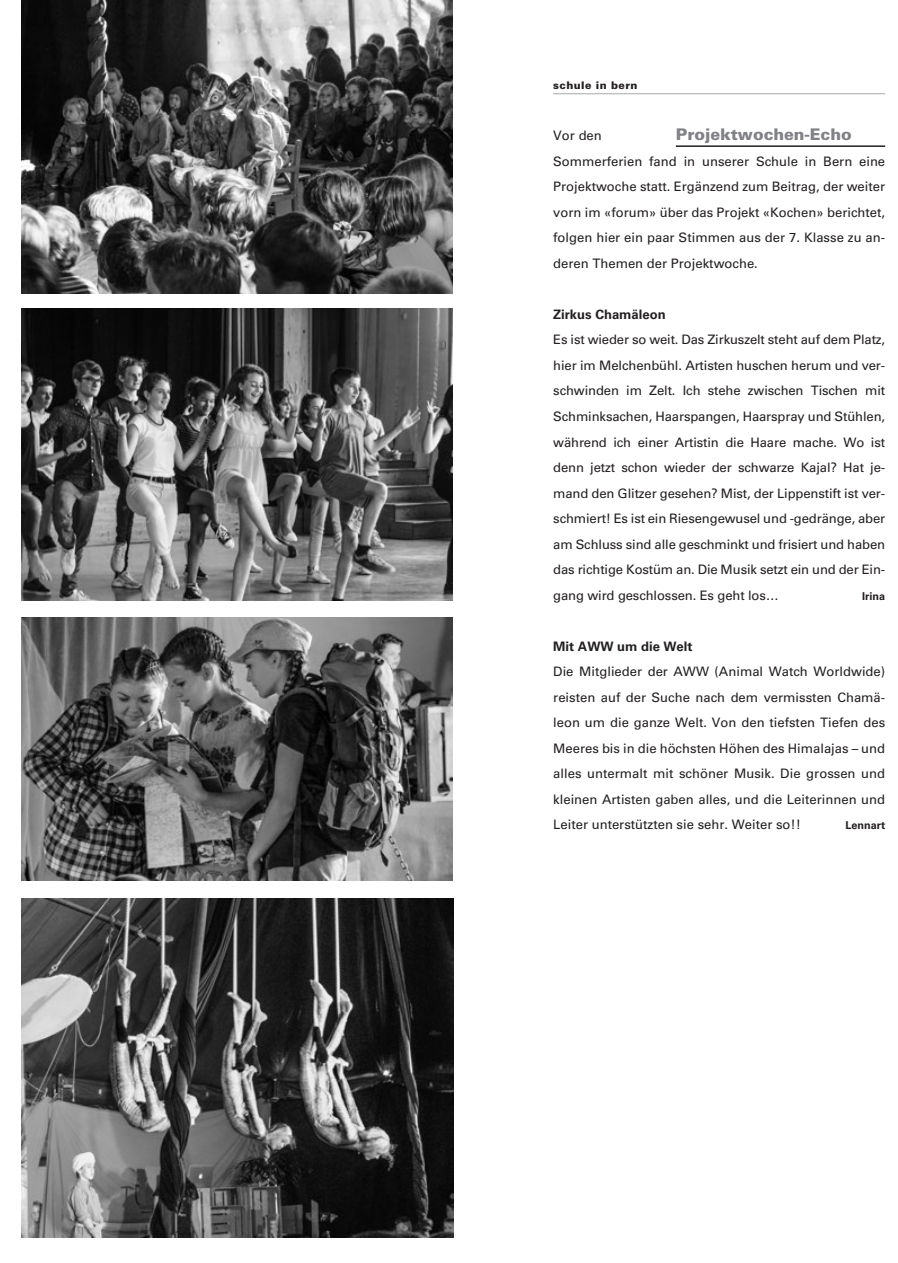
<style>
.page{position:relative;width:898px;height:1263px;background:#fff}
.page>*{position:absolute;margin:0;border:0;box-sizing:border-box;transform-origin:0 0}
.t1{font:900 16.05px "Univers";letter-spacing:-.005em;color:#808285}
.t2{font:13.05px/25.5px "Univers";color:#231f20;text-align:justify}
.t3{font:700 13.05px "Univers";color:#231f20}
.t4{font:700 10.8px "Univers";letter-spacing:.005em;color:#231f20}
.t5{font:900 10.5px "Univers";letter-spacing:.04em;color:#231f20}
</style>
<div class="page">
<hr style="left:675px;top:145px;width:209px;height:2px;background:#231f20">
<hr style="left:553px;top:94px;width:331px;height:1px;background:#a8a9ad">
<img style="left:21px;top:0;width:431px;height:293px">
<img style="left:21px;top:617px;width:431px;height:263px">
<img style="left:21px;top:898px;width:432px;height:339px">
<img style="left:21px;top:308px;width:431px;height:292px">
<p class="t5" style="left:553px;top:79px;width:86px">schule in bern</p>
<p class="t1" style="left:675px;top:124px;width:177px">Projektwochen-Echo</p>
<p class="t2" style="left:553px;top:123px;width:333px;text-align:left">Vor den<br>Sommerferien fand in unserer Schule in Bern eine Projektwoche statt. Ergänzend zum Beitrag, der weiter vorn im «forum» über das Projekt «Kochen» berichtet, folgen hier ein paar Stimmen aus der 7. Klasse zu an&shy;deren Themen der Projektwoche.</p>
<p class="t3" style="left:553px;top:307px;width:114px">Zirkus Chamäleon</p>
<p class="t2" style="left:553px;top:327px;width:333px">Es ist wieder so weit. Das Zirkuszelt steht auf dem Platz, hier im Melchenbühl. Artisten huschen herum und ver&shy;schwinden im Zelt. Ich stehe zwischen Tischen mit Schminksachen, Haarspangen, Haarspray und Stühlen, während ich einer Artistin die Haare mache. Wo ist denn jetzt schon wieder der schwarze Kajal? Hat je&shy;mand den Glitzer gesehen? Mist, der Lippenstift ist ver&shy;schmiert! Es ist ein Riesengewusel und -gedränge, aber am Schluss sind alle geschminkt und frisiert und haben das richtige Kostüm an. Die Musik setzt ein und der Ein&shy;gang wird geschlossen. Es geht los…</p>
<p class="t4" style="left:861px;top:589px;width:24px">Irina</p>
<p class="t3" style="left:553px;top:638px;width:141px">Mit AWW um die Welt</p>
<p class="t2" style="left:553px;top:659px;width:333px">Die Mitglieder der AWW (Animal Watch Worldwide) reisten auf der Suche nach dem vermissten Chamä&shy;leon um die ganze Welt. Von den tiefsten Tiefen des Meeres bis in die höchsten Höhen des Himalajas – und alles untermalt mit schöner Musik. Die grossen und kleinen Artisten gaben alles, und die Leiterinnen und Leiter unterstützten sie sehr. Weiter so!!</p>
<p class="t4" style="left:845px;top:819px;width:41px">Lennart</p>
</div>
